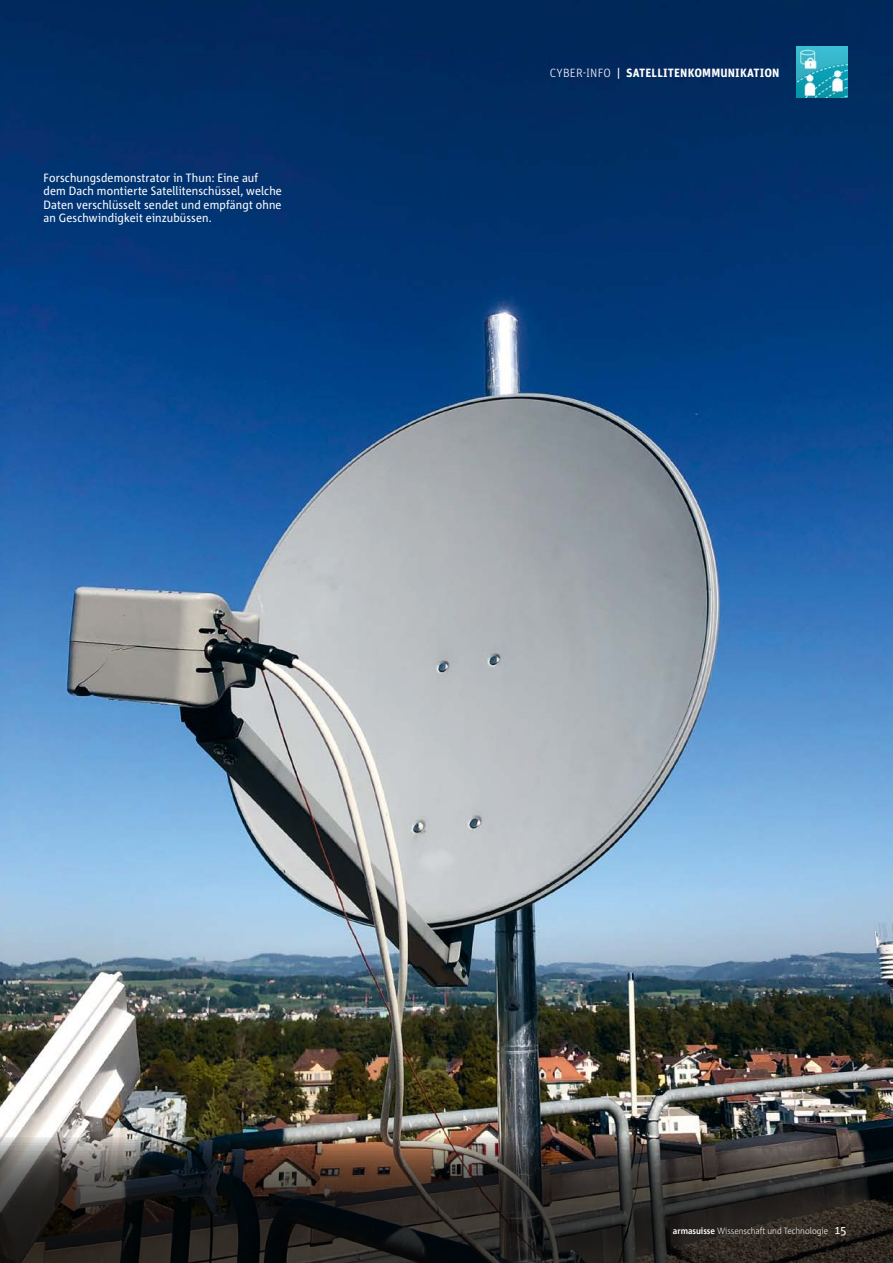
<style>
.page{position:relative;width:893px;height:1263px;background:#fff}
.page>*{position:absolute;margin:0;border:0;box-sizing:border-box;transform-origin:0 0}
.t1{font:12px/13.5px "Corpid E1 s S Cd";letter-spacing:.01em;color:#fff}
.t2{font:700 12px "Unit OT";letter-spacing:.01em;color:#fff}
.t3{font:300 9px "Corpid E1 s S Cd";color:#fff}
.s1{font-weight:300}
.s2{font-weight:700}
.s3{font-weight:400;font-size:12px}
</style>
<div class="page">
<img style="left:0;top:0;width:893px;height:857px">
<img style="left:797px;top:47px;width:51px;height:51px">
<img style="left:0;top:857px;width:893px;height:406px">
<p class="t1" style="left:44px;top:170px;width:240px">Forschungsdemonstrator in Thun: Eine auf dem Dach montierte Satellitenschüssel, welche Daten verschlüsselt sendet und empfängt ohne an Geschwindigkeit einzubüssen.</p>
<p class="t2" style="left:550px;top:65px;width:231px"><span class="s1">CYBER-INFO</span> | SATELLITENKOMMUNIKATION</p>
<p class="t3" style="left:673px;top:1225px;width:175px"><span class="s2">armasuisse</span> Wissenschaft und Technologie <span class="s3">15</span></p>
</div>
